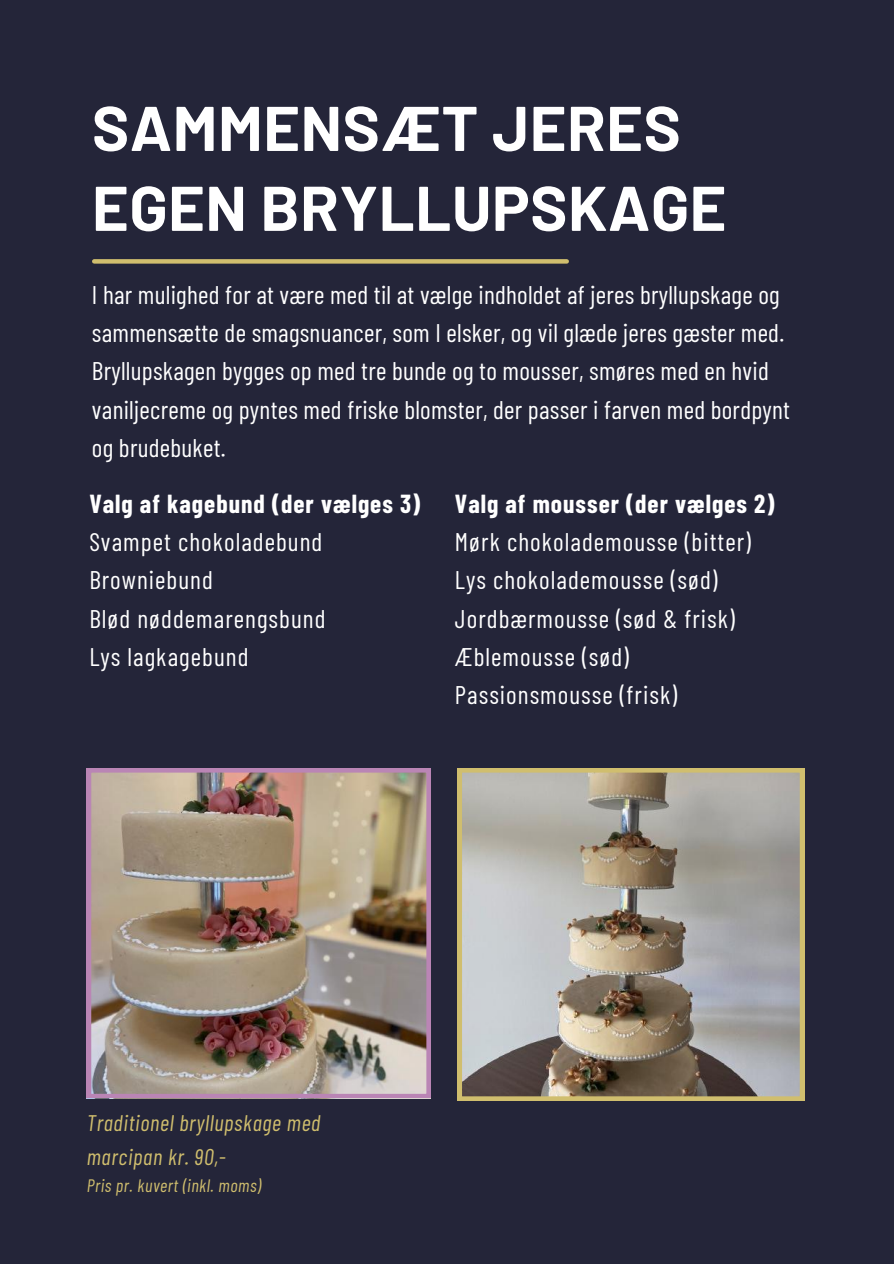
<style>
.page{position:relative;width:894px;height:1264px;background:#fff}
.page>*{position:absolute;margin:0;border:0;box-sizing:border-box;transform-origin:0 0}
.t1{font:700 63px/79.8px "Barlow";letter-spacing:.01em;color:#fff}
.t2{font:25.5px/38.2px "Barlow Condensed";letter-spacing:.01em;color:#fff}
.t3{font:25.5px/38.2px "Barlow Condensed";letter-spacing:.04em;color:#fff}
.t4{font:700 25.5px "Barlow Condensed";letter-spacing:.04em;color:#fff}
.t5{font:italic 22.5px/33.8px "Barlow Condensed";letter-spacing:.03em;color:#d0be6e}
.t6{font:italic 18px "Barlow Condensed";letter-spacing:.03em;color:#d0be6e}
</style>
<div class="page">
<div style="left:0;top:0;width:893px;height:1263px;background:#242539"></div>
<svg style="left:457px;top:768px;width:347px;height:332px;background:#a49e94"></svg>
<img style="left:87px;top:768px;width:344px;height:329px">
<div style="left:94px;top:259px;width:472px;height:5px;background:#d0be6e"></div>
<h1 class="t1" style="left:92px;top:86px;width:635px">SAMMENSÆT JERES<br>EGEN BRYLLUPSKAGE</h1>
<p class="t2" style="left:92px;top:274px;width:699px">I har mulighed for at være med til at vælge indholdet af jeres bryllupskage og sammensætte de smagsnuancer, som I elsker, og vil glæde jeres gæster med.<br>Bryllupskagen bygges op med tre bunde og to mousser, smøres med en hvid vaniljecreme og pyntes med friske blomster, der passer i farven med bordpynt og brudebuket.</p>
<p class="t4" style="left:455px;top:487px;width:321px">Valg af mousser (der vælges 2)</p>
<p class="t3" style="left:455px;top:521px;width:297px">Mørk chokolademousse (bitter)<br>Lys chokolademousse (sød)<br>Jordbærmousse (sød &amp; frisk)<br>Æblemousse (sød)<br>Passionsmousse (frisk)</p>
<p class="t4" style="left:89px;top:487px;width:332px">Valg af kagebund (der vælges 3)</p>
<p class="t3" style="left:89px;top:521px;width:237px">Svampet chokoladebund<br>Browniebund<br>Blød nøddemarengsbund<br>Lys lagkagebund</p>
<p class="t5" style="left:87px;top:1105px;width:235px">Traditionel bryllupskage med marcipan kr. 90,-</p>
<p class="t6" style="left:87px;top:1173px;width:176px">Pris pr. kuvert (inkl. moms)</p>
</div>
